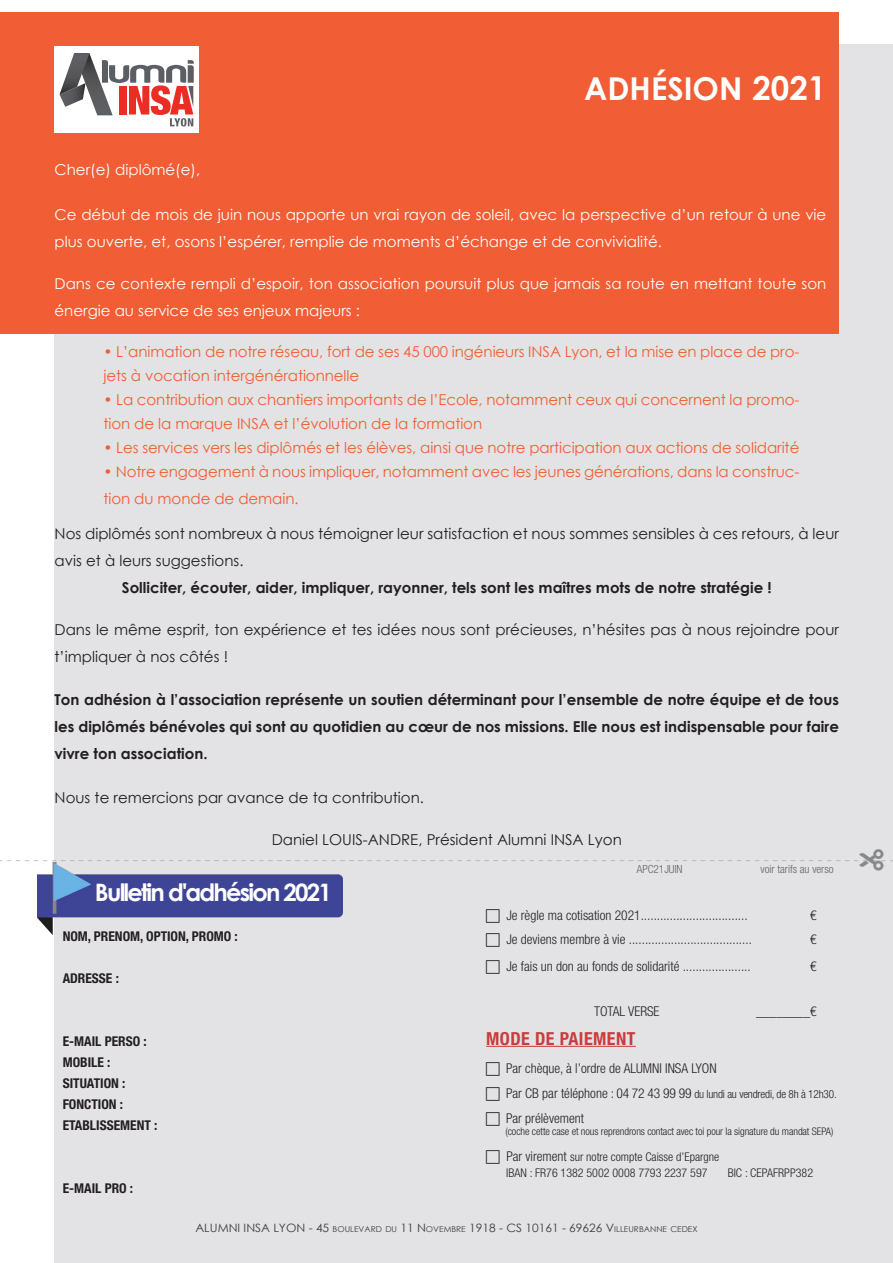
<style>
.page{position:relative;width:893px;height:1263px;background:#fff}
.page>*{position:absolute;margin:0;border:0;box-sizing:border-box;transform-origin:0 0}
.t1{font:700 31.5px "Century Gothic";color:#fff}
.t2{font:700 24px "Century Gothic";letter-spacing:-.075em;color:#fff}
.t3{font:700 condensed 18px "Helvetica Neue LT Std";letter-spacing:.025em;color:#c93d3b}
.t4{font:15px/24px "Century Gothic";letter-spacing:-.005em;color:#f15d34}
.t5{font:15px/27px "Century Gothic";color:#231f20}
.t6{font:15px/27px "Century Gothic";color:#fff}
.t7{font:700 15px/27px "Century Gothic";color:#231f20;text-align:justify}
.t8{font:300 condensed 13.5px "Helvetica Neue LT Std";color:#231f20}
.t9{font:700 condensed 13.5px/21px "Helvetica Neue LT Std";color:#231f20}
.t10{font:300 condensed 12px "Helvetica Neue LT Std";color:#231f20}
.t11{font:11.55px "Century Gothic";color:#3e3e3f;scale:1.04 1}
.t12{font:300 condensed 11.25px "Helvetica Neue LT Std";letter-spacing:-.015em;color:#231f20}
.t13{font:300 condensed 11.25px "Helvetica Neue LT Std";color:#636366}
.t14{font:300 condensed 10.5px "Helvetica Neue LT Std";letter-spacing:-.01em;color:#231f20}
.t15{font:8.1px "Century Gothic";color:#3e3e3f;scale:1.04 1}
.s1{font-size:33px}
.s2{font-size:13.5px}
.s3{font-size:8.1px}
.s4{font-size:11.55px}
</style>
<div class="page">
<div style="left:55px;top:45px;width:838px;height:1218px;background:#e3e3e5"></div>
<div style="left:0;top:13px;width:839px;height:321px;background:#f15d34"></div>
<svg style="left:0;top:860px;width:893px;height:1px"></svg>
<hr style="left:486px;top:1046px;width:150px;height:1px;background:#c93d3b">
<div style="left:55px;top:46px;width:144px;height:87px;background:#fff"></div>
<svg style="left:60px;top:53px;width:134px;height:73px"></svg>
<img style="left:859px;top:849px;width:24px;height:22px">
<img style="left:38px;top:862px;width:305px;height:72px">
<p class="t1" style="left:584px;top:65px;width:244px">ADHÉSION <span class="s1">2021</span></p>
<p class="t6" style="left:55px;top:156px;width:147px">Cher(e) diplômé(e),</p>
<p class="t6" style="left:55px;top:201px;width:773px">Ce début de mois de juin nous apporte un vrai rayon de soleil, avec la perspective d’un retour à une vie plus ouverte, et, osons l’espérer, remplie de moments d’échange et de convivialité.</p>
<p class="t6" style="left:55px;top:270px;width:773px">Dans ce contexte rempli d’espoir, ton association poursuit plus que jamais sa route en mettant toute son énergie au service de ses enjeux majeurs :</p>
<p class="t4" style="left:103px;top:339px;width:697px">• L’animation de notre réseau, fort de ses 45 000 ingénieurs INSA Lyon, et la mise en place de pro&shy;jets à vocation intergénérationnelle</p>
<p class="t4" style="left:103px;top:387px;width:697px">• La contribution aux chantiers importants de l’Ecole, notamment ceux qui concernent la promo&shy;tion de la marque INSA et l’évolution de la formation</p>
<p class="t4" style="left:103px;top:435px;width:697px">• Les services vers les diplômés et les élèves, ainsi que notre participation aux actions de solidarité</p>
<p class="t4" style="left:103px;top:458px;width:697px;line-height:27px">• Notre engagement à nous impliquer, notamment avec les jeunes générations, dans la construc&shy;tion du monde de demain.</p>
<p class="t5" style="left:55px;top:519px;width:786px">Nos diplômés sont nombreux à nous témoigner leur satisfaction et nous sommes sensibles à ces retours, à leur avis et à leurs suggestions.</p>
<p class="t7" style="left:122px;top:573px;width:651px">Solliciter, écouter, aider, impliquer, rayonner, tels sont les maîtres mots de notre stratégie !</p>
<p class="t5" style="left:55px;top:615px;width:786px">Dans le même esprit, ton expérience et tes idées nous sont précieuses, n’hésites pas à nous rejoindre pour t’impliquer à nos côtés !</p>
<p class="t7" style="left:55px;top:685px;width:786px">Ton adhésion à l’association représente un soutien déterminant pour l’ensemble de notre équipe et de tous les diplômés bénévoles qui sont au quotidien au cœur de nos missions. Elle nous est indispensable pour faire vivre ton association.</p>
<p class="t5" style="left:55px;top:783px;width:371px">Nous te remercions par avance de ta contribution.</p>
<p class="t5" style="left:272px;top:825px;width:352px">Daniel LOUIS-ANDRE, Président Alumni INSA Lyon</p>
<p class="t2" style="left:95px;top:874px;width:239px">Bulletin d'adhésion 2021</p>
<p class="t9" style="left:63px;top:925px;width:177px">NOM, PRENOM, OPTION, PROMO :</p>
<p class="t9" style="left:63px;top:967px;width:58px">ADRESSE :</p>
<p class="t9" style="left:63px;top:1030px;width:85px">E-MAIL PERSO :</p>
<p class="t9" style="left:63px;top:1051px;width:49px">MOBILE :</p>
<p class="t9" style="left:63px;top:1072px;width:64px">SITUATION :<br>FONCTION :</p>
<p class="t9" style="left:63px;top:1114px;width:96px">ETABLISSEMENT :</p>
<p class="t9" style="left:63px;top:1177px;width:72px">E-MAIL PRO :</p>
<p class="t13" style="left:637px;top:863px;width:47px">APC21JUIN</p>
<p class="t13" style="left:760px;top:863px;width:75px">voir tarifs au verso</p>
<p class="t8" style="left:506px;top:907px;width:243px">Je règle ma cotisation 2021.................................</p>
<p class="t8" style="left:810px;top:907px;width:8px">€</p>
<p class="t8" style="left:506px;top:931px;width:247px">Je deviens membre à vie ......................................</p>
<p class="t8" style="left:810px;top:931px;width:8px">€</p>
<p class="t8" style="left:506px;top:958px;width:246px">Je fais un don au fonds de solidarité .....................</p>
<p class="t8" style="left:810px;top:958px;width:8px">€</p>
<p class="t8" style="left:594px;top:1003px;width:67px">TOTAL VERSE</p>
<p class="t8" style="left:756px;top:1003px;width:62px">________€</p>
<p class="t3" style="left:486px;top:1027px;width:151px">MODE DE PAIEMENT</p>
<p class="t8" style="left:506px;top:1060px;width:212px">Par chèque, à l’ordre de ALUMNI INSA LYON</p>
<p class="t12" style="left:506px;top:1087px;width:332px"><span class="s2">Par CB par téléphone : 04 72 43 99 99</span> du lundi au vendredi, de 8h à 12h30.</p>
<p class="t8" style="left:506px;top:1110px;width:79px">Par prélèvement</p>
<p class="t14" style="left:506px;top:1125px;width:329px">(coche cette case et nous reprendrons contact avec toi pour la signature du mandat SEPA)</p>
<p class="t10" style="left:506px;top:1149px;width:214px"><span class="s2">Par virement</span> sur notre compte Caisse d’Epargne</p>
<p class="t10" style="left:506px;top:1166px;width:203px">IBAN : FR76 1382 5002 0008 7793 2237 597</p>
<p class="t10" style="left:728px;top:1166px;width:87px">BIC : CEPAFRPP382</p>
<p class="t11" style="left:195px;top:1219px;width:143px">ALUMNI INSA LYON - 45 <span class="s3">BOUL</span></p>
<p class="t15" style="left:354px;top:1223px;width:286px">EVARD DU <span class="s4">11 N</span>OVEMBRE <span class="s4">1918 - CS 10161 - 69626 V</span>ILLEU RBANN</p>
<p class="t15" style="left:663px;top:1223px;width:35px">E CEDEX</p>
</div>
